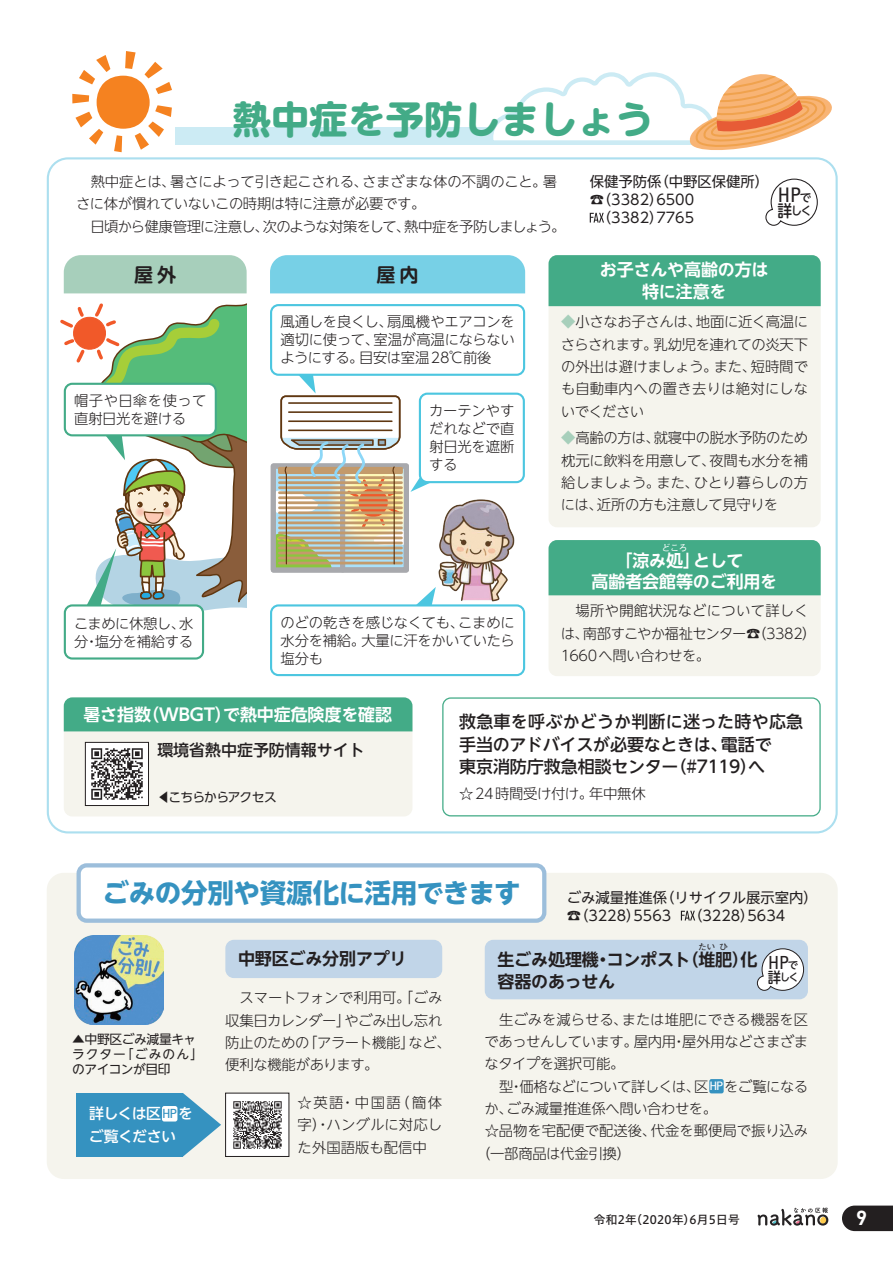
<style>
.page{position:relative;width:893px;height:1263px;background:#fff}
.page>*{position:absolute;margin:0;border:0;box-sizing:border-box;transform-origin:0 0}
._2_見出し{font:700 38.25px "UD Shin M Go Pr 6";color:#43ab87}
.t1{font:700 26.55px "UD Shin Go NT Pr 6 N";letter-spacing:-.02em;color:#3592c0}
.t2{font:700 20.25px "DIN";color:#fff}
.t3{font:condensed 20.1px "Univers";color:#231f20}
._2_見出し-2{font:700 19.2px "UD Shin M Go Pr 6 De";color:#231f20}
.t4{font:condensed 18.15px "Univers";color:#231f20}
.t5{font:500 16.95px/22.4px "UD Shin Go NT Pr 6 N";letter-spacing:-.005em;color:#231f20}
.t6{font:700 16.95px "UD Shin Go NT Pr 6 N De";letter-spacing:-.01em;color:#fff}
.t7{font:700 16.95px "UD Shin Go NT Pr 6 N De";letter-spacing:-.01em;color:#231f20}
.本文{font:500 15.9px "UD Shin Go NT Pr 6 N";color:#231f20}
.t8{font:500 14.85px "UD Shin Go NT Pr 6 N";letter-spacing:-.04em;color:#fff}
.本文-2{font:300 14.4px/22.4px "UD Shin Go NT Pr 6 N";letter-spacing:-.02em;color:#231f20;text-align:justify}
.問い合わせ_共通{font:14.4px "UD Shin Go NT Pr 6 N";color:#231f20}
.本文-3{font:300 14.4px "UD Shin Go NT Pr 6 N";letter-spacing:-.055em;color:#231f20}
._7-2{font:300 14.4px/22.4px "UD Shin Go NT Pr 6 N";letter-spacing:.01em;color:#231f20;text-align:justify}
.本文-4{font:300 14.4px/18px "UD Shin Go NT Pr 6 N";color:#231f20}
.写真キャプ{font:12.75px/14.9px "UD Shin Go NT Pr 6 N";letter-spacing:-.03em;color:#231f20}
.問い合わせ_共通-2{font:12.75px "UD Shin Go Pr 6";letter-spacing:-.07em;color:#231f20}
.t9{font:condensed 12.6px "Univers";color:#3592c0;scale:1.11 1}
.t10{font:11.7px "Hiragino UD Sans F Std W5";letter-spacing:.025em;color:#231f20}
.t11{font:condensed 11.7px "Univers";color:#fff;scale:1.11 1}
.t12{font:500 11.55px "UD Shin M Go Pr 6";color:#231f20;scale:.93 1}
.t13{font:500 10.35px "UD Shin M Go Pr 6";color:#231f20;scale:.93 1}
.t14{font:700 8.55px "UD Shin Go NT Pr 6 N De";color:#231f20}
.t15{font:700 8.55px "UD Shin Go NT Pr 6 N De";color:#fff}
.s1{font-family:"UD Shin M Go Pr 6";font-weight:500;font-stretch:normal;font-size:11.55px}
.s2{font-size:16.5px}
.s3{color:#a7cfbb}
.s4{font-family:"UD Shin M Go Pr 6";font-weight:500;font-stretch:normal;font-size:10.35px}
.s5{font-size:14.85px}
</style>
<div class="page">
<svg style="left:842px;top:1205px;width:51px;height:26px"></svg>
<svg style="left:758px;top:1207px;width:70px;height:18px"></svg>
<hr style="left:0;top:0;width:1px;height:1263px;background:#fefbe2">
<div style="left:47px;top:873px;width:791px;height:306px;background:#f5f4ed;border-radius:17px"></div>
<div style="left:79px;top:865px;width:465px;height:56px;background:#fff;border-radius:8px"></div>
<div style="left:77px;top:863px;width:469px;height:60px;border:4px solid #9cbedb;border-radius:8px"></div>
<div style="left:225px;top:940px;width:217px;height:38px;background:#c1d5e8;border-radius:9px"></div>
<svg style="left:681px;top:911px;width:14px;height:9px"></svg>
<img style="left:75px;top:935px;width:88px;height:89px">
<div style="left:485px;top:940px;width:323px;height:59px;background:#c1d5e8;border-radius:9px"></div>
<div style="left:709px;top:1079px;width:15px;height:14px;background:#3592c0;border-radius:2px"></div>
<svg style="left:756px;top:948px;width:48px;height:43px"></svg>
<div style="left:226px;top:1093px;width:63px;height:63px;background:#fff"></div>
<img style="left:233px;top:1101px;width:49px;height:48px">
<div style="left:225px;top:1093px;width:64px;height:64px;border:1px solid #231f20"></div>
<div style="left:77px;top:1093px;width:106px;height:64px;background:#3592c0"></div>
<svg style="left:183px;top:1093px;width:38px;height:64px"></svg>
<div style="left:162px;top:1106px;width:15px;height:15px;background:#fff;border-radius:2px"></div>
<div style="left:175px;top:128px;width:561px;height:17px;background:#ccebf4"></div>
<svg style="left:765px;top:178px;width:53px;height:48px"></svg>
<svg style="left:590px;top:213px;width:14px;height:10px"></svg>
<div style="left:64px;top:255px;width:183px;height:38px;background:#a7cfbb"></div>
<svg style="left:72px;top:51px;width:100px;height:101px"></svg>
<svg style="left:487px;top:72px;width:345px;height:78px"></svg>
<div style="left:64px;top:604px;width:140px;height:55px;border:2px solid #43ab87;border-radius:7px"></div>
<svg style="left:60px;top:303px;width:187px;height:318px"></svg>
<div style="left:65px;top:384px;width:151px;height:51px;background:#fff;border-radius:7px"></div>
<div style="left:64px;top:383px;width:153px;height:53px;border:2px solid #43ab87;border-radius:7px"></div>
<img style="left:438px;top:499px;width:77px;height:103px">
<svg style="left:417px;top:587px;width:19px;height:17px"></svg>
<div style="left:270px;top:604px;width:255px;height:72px;border:2px solid #4cc6e0;border-radius:7px"></div>
<div style="left:419px;top:393px;width:106px;height:90px;border:2px solid #4cc6e0;border-radius:7px"></div>
<div style="left:270px;top:255px;width:255px;height:38px;background:#77d0e6"></div>
<svg style="left:270px;top:376px;width:174px;height:197px"></svg>
<div style="left:270px;top:304px;width:255px;height:72px;border:2px solid #4cc6e0;border-radius:7px"></div>
<div style="left:549px;top:255px;width:272px;height:272px;background:#f5f4ed;border-radius:9px"></div>
<div style="left:549px;top:255px;width:272px;height:51px;background:#43ab87"></div>
<div style="left:549px;top:540px;width:272px;height:136px;background:#f5f4ed;border-radius:9px"></div>
<div style="left:549px;top:540px;width:272px;height:55px;background:#43ab87"></div>
<div style="left:442px;top:697px;width:379px;height:119px;border:1px solid #43ab87;border-radius:8px"></div>
<div style="left:64px;top:697px;width:348px;height:119px;background:#f5f4ed;border-radius:9px"></div>
<div style="left:64px;top:697px;width:348px;height:34px;background:#43ab87"></div>
<img style="left:87px;top:744px;width:60px;height:60px">
<div style="left:85px;top:742px;width:64px;height:64px;border:1px solid #231f20"></div>
<p class="_2_見出し" style="left:233px;top:86px;width:422px">熱中症を予防しましょう</p>
<p class="本文-2" style="left:76px;top:170px;width:482px;text-indent:15px">熱中症とは、暑さによって引き起こされる、さまざまな体の不調のこと。暑さに体が慣れていないこの時期は特に注意が必要です。</p>
<p class="本文-3" style="left:91px;top:214px;width:476px">日頃から健康管理に注意し、次のような対策をして、熱中症を予防しましょう。</p>
<p class="問い合わせ_共通" style="left:590px;top:170px;width:181px">保健予防係（中野区保健所）</p>
<p class="問い合わせ_共通" style="left:590px;top:188px;width:106px">☎（3382）6500</p>
<p class="問い合わせ_共通" style="left:597px;top:206px;width:99px">（3382）7765</p>
<p class="t3" style="left:778px;top:182px;width:35px">HP<span class="s1">で</span></p>
<p class="t12" style="left:777px;top:201px;width:38px"><span class="s2">詳</span>しく</p>
<p class="_2_見出し-2" style="left:134px;top:258px;width:44px">屋外</p>
<p class="本文-4" style="left:74px;top:391px;width:134px">帽子や日傘を使って直射日光を避ける</p>
<p class="本文-2" style="left:74px;top:614px;width:121px;line-height:18px">こまめに休憩し、水分・塩分を補給する</p>
<p class="t6" style="left:600px;top:256px;width:170px">お子さんや高齢の方は</p>
<p class="t6" style="left:642px;top:278px;width:86px">特に注意を</p>
<p class="_2_見出し-2" style="left:377px;top:258px;width:44px">屋内</p>
<p class="本文-2" style="left:280px;top:312px;width:236px;line-height:18px">風通しを良くし、扇風機やエアコンを適切に使って、室温が高温にならないようにする。目安は室温28℃前後</p>
<p class="本文-2" style="left:561px;top:310px;width:249px"><span class="s3">◆</span>小さなお子さんは、地面に近く高温にさらされます。乳幼児を連れての炎天下の外出は避けましょう。また、短時間でも自動車内への置き去りは絶対にしないでください</p>
<p class="本文-2" style="left:561px;top:426px;width:249px"><span class="s3">◆</span>高齢の方は、就寝中の脱水予防のため枕元に飲料を用意して、夜間も水分を補給しましょう。また、ひとり暮らしの方には、近所の方も注意して見守りを</p>
<p class="本文-2" style="left:429px;top:401px;width:87px;line-height:18px">カーテンやすだれなどで直射日光を遮断する</p>
<p class="本文-2" style="left:280px;top:613px;width:236px;line-height:18px">のどの乾きを感じなくても、こまめに水分を補給。大量に汗をかいていたら塩分も</p>
<p class="t15" style="left:662px;top:540px;width:27px">どころ</p>
<p class="t6" style="left:591px;top:568px;width:187px">高齢者会館等のご利用を</p>
<p class="t6" style="left:615px;top:546px;width:129px">「涼み処」として</p>
<p class="本文-2" style="left:561px;top:599px;width:257px;text-align:left;text-indent:15px">場所や開館状況などについて詳しくは、南部すこやか福祉センター☎（3382）<br>1660へ問い合わせを。</p>
<p class="t6" style="left:83px;top:701px;width:310px">暑さ指数（WBGT）で熱中症危険度を確認</p>
<p class="本文" style="left:157px;top:737px;width:209px">環境省熱中症予防情報サイト</p>
<p class="問い合わせ_共通-2" style="left:157px;top:787px;width:121px">◀︎こちらからアクセス</p>
<p class="t5" style="left:459px;top:710px;width:346px">救急車を呼ぶかどうか判断に迷った時や応急手当のアドバイスが必要なときは、電話で</p>
<p class="t5" style="left:459px;top:755px;width:308px">東京消防庁救急相談センター（#7119）へ</p>
<p class="本文-2" style="left:459px;top:781px;width:188px">☆24時間受け付け。年中無休</p>
<p class="t1" style="left:103px;top:871px;width:420px">ごみの分別や資源化に活用できます</p>
<p class="問い合わせ_共通" style="left:567px;top:886px;width:253px">ごみ減量推進係（リサイクル展示室内）</p>
<p class="問い合わせ_共通" style="left:567px;top:904px;width:220px">☎（3228）5563 （3228）5634</p>
<p class="写真キャプ" style="left:72px;top:1031px;width:133px">▲中野区ごみ減量キャラクター「ごみのん」のアイコンが目印</p>
<p class="t8" style="left:89px;top:1102px;width:73px">詳しくは区</p>
<p class="t9" style="left:162px;top:1106px;width:15px">HP</p>
<p class="t8" style="left:178px;top:1102px;width:16px">を</p>
<p class="t8" style="left:89px;top:1124px;width:89px">ご覧ください</p>
<p class="t7" style="left:238px;top:945px;width:170px">中野区ごみ分別アプリ</p>
<p class="本文-2" style="left:225px;top:986px;width:227px;text-align:left;text-indent:14px">スマートフォンで利用可。「ごみ収集日カレンダー」やごみ出し忘れ防止のための「アラート機能」など、便利な機能があります。</p>
<p class="_7-2" style="left:298px;top:1091px;width:146px">☆英語・中国語（簡体字）・ハングルに対応した外国語版も配信中</p>
<p class="t14" style="left:698px;top:940px;width:19px">たい</p>
<p class="t14" style="left:719px;top:940px;width:10px">ひ</p>
<p class="t7" style="left:497px;top:946px;width:261px">生ごみ処理機・コンポスト（堆肥）化</p>
<p class="t4" style="left:768px;top:951px;width:32px">HP<span class="s4">で</span></p>
<p class="t13" style="left:768px;top:969px;width:35px"><span class="s5">詳</span>しく</p>
<p class="t7" style="left:497px;top:968px;width:119px">容器のあっせん</p>
<p class="本文-2" style="left:484px;top:1007px;width:325px;text-indent:15px">生ごみを減らせる、または堆肥にできる機器を区であっせんしています。屋内用・屋外用などさまざまなタイプを選択可能。</p>
<p class="本文-2" style="left:499px;top:1074px;width:211px">型・価格などについて詳しくは、区</p>
<p class="t11" style="left:710px;top:1079px;width:14px">HP</p>
<p class="本文-2" style="left:724px;top:1074px;width:86px">をご覧になる</p>
<p class="本文-2" style="left:484px;top:1097px;width:234px">か、ごみ減量推進係へ問い合わせを。</p>
<p class="本文-2" style="left:476px;top:1119px;width:334px;text-indent:9px">☆品物を宅配便で配送後、代金を郵便局で振り込み（一部商品は代金引換）</p>
<p class="t10" style="left:594px;top:1211px;width:148px">令和2年（2020年）6月5日号</p>
<h3 class="t2" style="left:856px;top:1205px;width:12px">9</h3>
</div>
